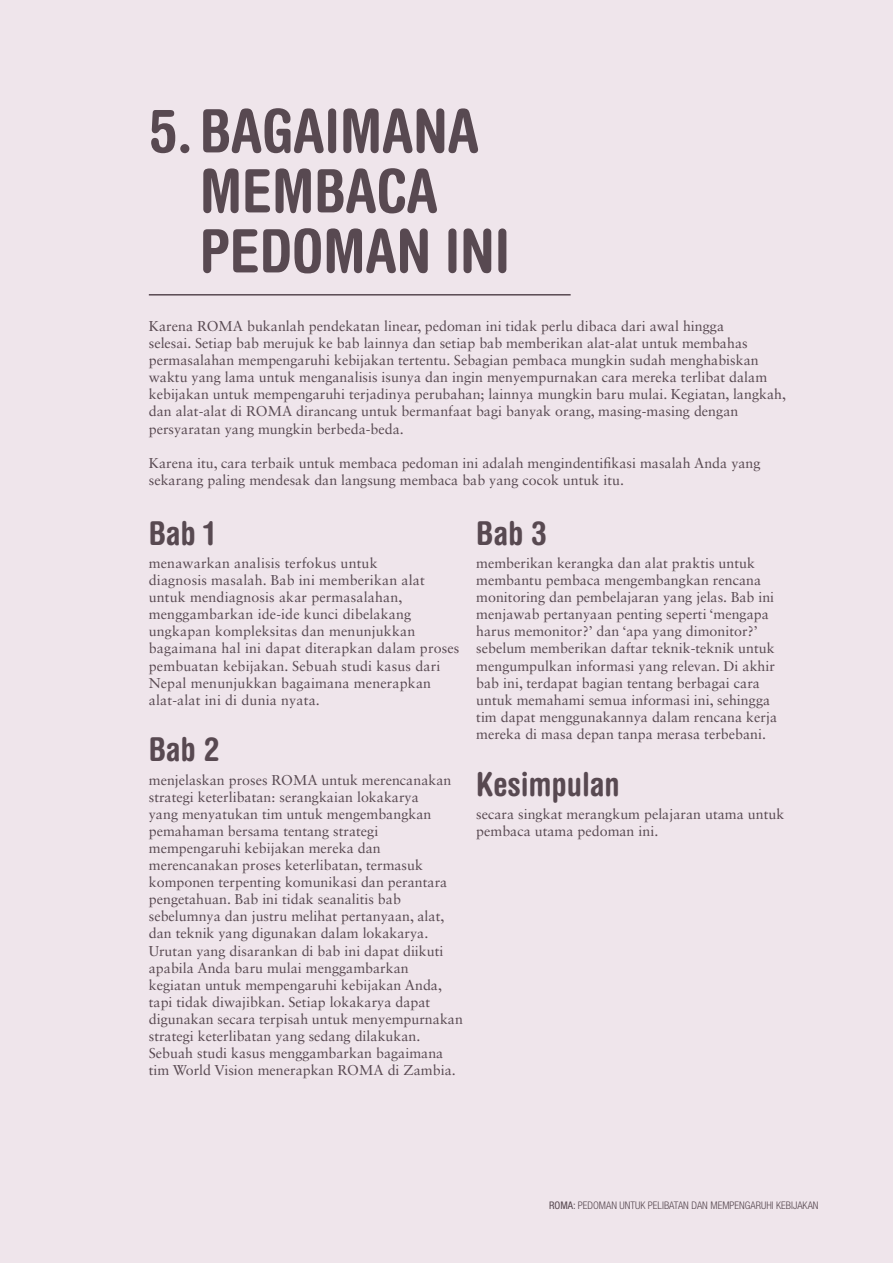
<style>
.page{position:relative;width:893px;height:1263px;background:#efe5eb}
.page>*{position:absolute;margin:0;border:0;box-sizing:border-box;transform-origin:0 0}
.t1{font:700 condensed 60px/60px "Helvetica Rounded";color:#584951}
.t2{font:700 condensed 33px "Helvetica Rounded";color:#584951}
.t3{font:14.25px/17.1px "Sabon LT Std";color:#584951}
.t4{font:300 condensed 10.5px "Helvetica Neue LT Std";color:#584951}
.s1{font-weight:400}
</style>
<div class="page">
<hr style="left:149px;top:294px;width:422px;height:2px;background:#584951">
<h1 class="t1" style="left:200px;top:100px;width:312px;text-indent:-51px">5. BAGAIMANA<br>MEMBACA<br>PEDOMAN INI</h1>
<p class="t3" style="left:149px;top:317px;width:639px">Karena ROMA bukanlah pendekatan linear, pedoman ini tidak perlu dibaca dari awal hingga<br>selesai. Setiap bab merujuk ke bab lainnya dan setiap bab memberikan alat-alat untuk membahas permasalahan mempengaruhi kebijakan tertentu. Sebagian pembaca mungkin sudah menghabiskan waktu yang lama untuk menganalisis isunya dan ingin menyempurnakan cara mereka terlibat dalam kebijakan untuk mempengaruhi terjadinya perubahan; lainnya mungkin baru mulai. Kegiatan, langkah, dan alat-alat di ROMA dirancang untuk bermanfaat bagi banyak orang, masing-masing dengan persyaratan yang mungkin berbeda-beda.</p>
<p class="t3" style="left:149px;top:454px;width:613px">Karena itu, cara terbaik untuk membaca pedoman ini adalah mengindentifikasi masalah Anda yang sekarang paling mendesak dan langsung membaca bab yang cocok untuk itu.</p>
<h2 class="t2" style="left:149px;top:513px;width:67px">Bab 1</h2>
<p class="t3" style="left:149px;top:554px;width:312px">menawarkan analisis terfokus untuk<br>diagnosis masalah. Bab ini memberikan alat untuk mendiagnosis akar permasalahan, menggambarkan ide-ide kunci dibelakang ungkapan kompleksitas dan menunjukkan bagaimana hal ini dapat diterapkan dalam proses pembuatan kebijakan. Sebuah studi kasus dari Nepal menunjukkan bagaimana menerapkan alat-alat ini di dunia nyata.</p>
<h2 class="t2" style="left:149px;top:729px;width:72px">Bab 2</h2>
<p class="t3" style="left:149px;top:771px;width:316px">menjelaskan proses ROMA untuk merencanakan strategi keterlibatan: serangkaian lokakarya<br>yang menyatukan tim untuk mengembangkan pemahaman bersama tentang strategi mempengaruhi kebijakan mereka dan merencanakan proses keterlibatan, termasuk komponen terpenting komunikasi dan perantara pengetahuan. Bab ini tidak seanalitis bab sebelumnya dan justru melihat pertanyaan, alat, dan teknik yang digunakan dalam lokakarya.<br>Urutan yang disarankan di bab ini dapat diikuti apabila Anda baru mulai menggambarkan kegiatan untuk mempengaruhi kebijakan Anda, tapi tidak diwajibkan. Setiap lokakarya dapat digunakan secara terpisah untuk menyempurnakan strategi keterlibatan yang sedang dilakukan.<br>Sebuah studi kasus menggambarkan bagaimana tim World Vision menerapkan ROMA di Zambia.</p>
<h2 class="t2" style="left:476px;top:513px;width:72px">Bab 3</h2>
<p class="t3" style="left:476px;top:554px;width:302px">memberikan kerangka dan alat praktis untuk membantu pembaca mengembangkan rencana monitoring dan pembelajaran yang jelas. Bab ini menjawab pertanyaan penting seperti ‘mengapa harus memonitor?’ dan ‘apa yang dimonitor?’ sebelum memberikan daftar teknik-teknik untuk mengumpulkan informasi yang relevan. Di akhir bab ini, terdapat bagian tentang berbagai cara untuk memahami semua informasi ini, sehingga tim dapat menggunakannya dalam rencana kerja mereka di masa depan tanpa merasa terbebani.</p>
<h2 class="t2" style="left:476px;top:764px;width:145px">Kesimpulan</h2>
<p class="t3" style="left:476px;top:805px;width:309px">secara singkat merangkum pelajaran utama untuk pembaca utama pedoman ini.</p>
<p class="t4" style="left:549px;top:1199px;width:77px"><span class="s1">ROMA:</span> PEDOMAN UNTUK</p>
<p class="t4" style="left:648px;top:1199px;width:171px">PELIBATAN DAN MEMPEN GARU HI KEBIJAKAN</p>
</div>
